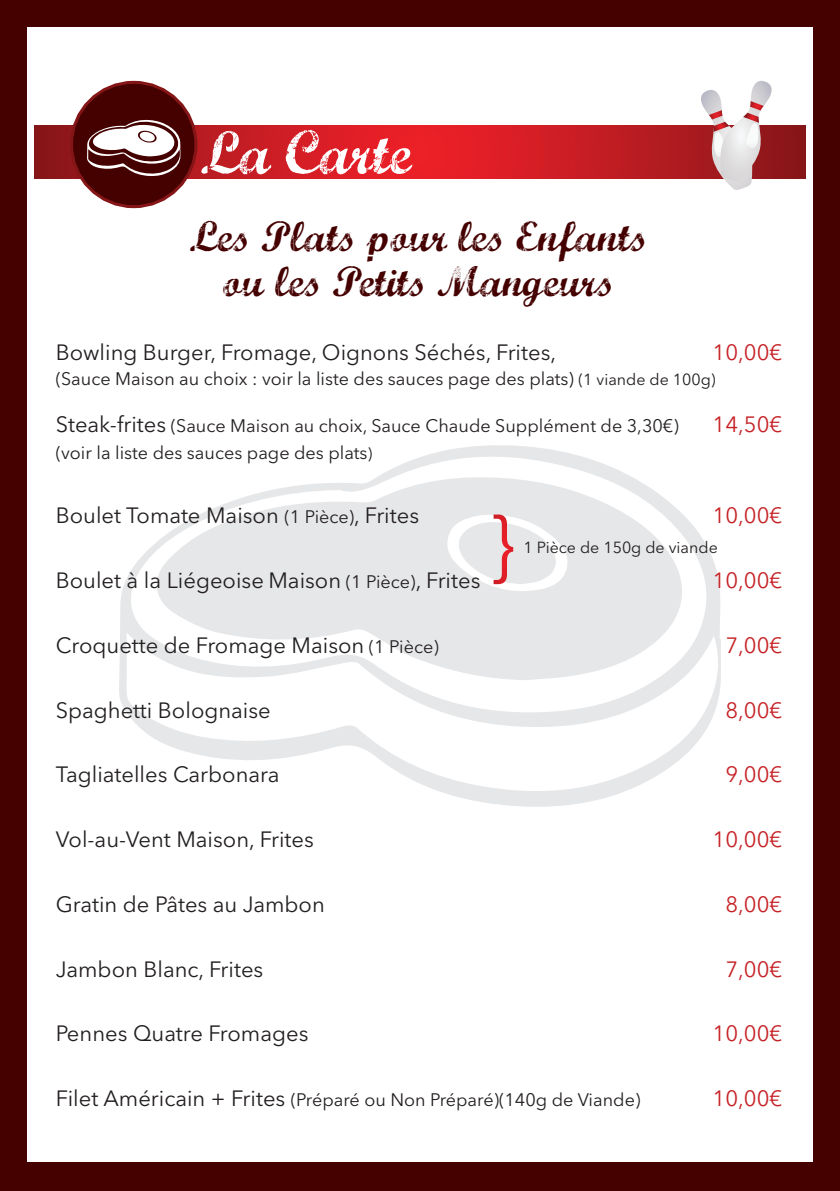
<style>
.page{position:relative;width:840px;height:1191px;background:#fff}
.page>*{position:absolute;margin:0;border:0;box-sizing:border-box;transform-origin:0 0}
.t1{font:60px "Marcelle Script";color:#fff}
.t2{font:42.6px/44.6px "Marcelle Script";color:#450100;text-align:center}
.t3{font:22px "Avenir Next LT Pro";color:#231f20}
.t4{font:22px "Avenir Next LT Pro";color:#c62226}
.t5{font:18px "Avenir Next LT Pro";color:#231f20}
.t6{font:16px "Avenir Next LT Pro";color:#231f20}
.s1{font-size:16px}
.s2{font-size:22px}
.s3{font-size:16.2px}
.s4{font-size:18px}
</style>
<div class="page">
<div style="left:0;top:0;width:839px;height:1191px;background:linear-gradient(to right,#400,#470302)"></div>
<div style="left:27px;top:27px;width:785px;height:1134px;background:#fff"></div>
<svg style="left:119px;top:445px;width:602px;height:362px"></svg>
<svg style="left:151px;top:475px;width:538px;height:205px;fill:#e6e7e9"></svg>
<svg style="left:34px;top:126px;width:771px;height:53px"></svg>
<svg style="left:697px;top:81px;width:77px;height:109px"></svg>
<svg style="left:452px;top:514px;width:109px;height:70px"></svg>
<div style="left:71px;top:82px;width:125px;height:125px;background:#450100;border-radius:50%"></div>
<div style="left:70px;top:81px;width:127px;height:127px;border:3px solid #fff;border-radius:50%"></div>
<svg style="left:87px;top:119px;width:93px;height:57px"></svg>
<h1 class="t1" style="left:201px;top:111px;width:212px">La Carte</h1>
<h2 class="t2" style="left:190px;top:212px;width:459px">Les Plats pour les Enfants ou les Petits Mangeurs</h2>
<p class="t3" style="left:56px;top:339px;width:501px">Bowling Burger, Fromage, Oignons Séchés, Frites,</p>
<p class="t4" style="left:712px;top:339px;width:71px">10,00€</p>
<p class="t5" style="left:56px;top:368px;width:661px">(Sauce Maison au choix : voir la liste des sauces page des plats) <span class="s1">(1 viande de 100g)</span></p>
<p class="t5" style="left:56px;top:415px;width:624px"><span class="s2">Steak-frites</span> (Sauce Maison au choix, Sauce Chaude Supplément de 3,30€)</p>
<p class="t4" style="left:712px;top:411px;width:71px">14,50€</p>
<p class="t5" style="left:56px;top:441px;width:318px">(voir la liste des sauces page des plats<span class="s3">)</span></p>
<p class="t3" style="left:56px;top:502px;width:364px">Boulet Tomate Maison <span class="s4">(1 Pièce)</span>, Frites</p>
<p class="t4" style="left:712px;top:502px;width:71px">10,00€</p>
<p class="t6" style="left:523px;top:538px;width:196px">1 Pièce de 150g de viande</p>
<p class="t3" style="left:56px;top:567px;width:426px">Boulet à la Liégeoise Maison <span class="s4">(1 Pièce)</span>, Frites</p>
<p class="t4" style="left:712px;top:567px;width:71px">10,00€</p>
<p class="t3" style="left:56px;top:632px;width:384px">Croquette de Fromage Maison <span class="s4">(1 Pièce)</span></p>
<p class="t4" style="left:725px;top:632px;width:58px">7,00€</p>
<p class="t3" style="left:56px;top:696px;width:216px">Spaghetti Bolognaise</p>
<p class="t4" style="left:725px;top:696px;width:58px">8,00€</p>
<p class="t3" style="left:56px;top:761px;width:225px">Tagliatelles Carbonara</p>
<p class="t4" style="left:725px;top:761px;width:58px">9,00€</p>
<p class="t3" style="left:56px;top:826px;width:259px">Vol-au-Vent Maison, Frites</p>
<p class="t4" style="left:712px;top:826px;width:71px">10,00€</p>
<p class="t3" style="left:56px;top:891px;width:270px">Gratin de Pâtes au Jambon</p>
<p class="t4" style="left:725px;top:891px;width:58px">8,00€</p>
<p class="t3" style="left:56px;top:955px;width:209px">Jambon Blanc, Frites</p>
<p class="t4" style="left:725px;top:955px;width:58px">7,00€</p>
<p class="t3" style="left:56px;top:1020px;width:254px">Pennes Quatre Fromages</p>
<p class="t4" style="left:712px;top:1020px;width:71px">10,00€</p>
<p class="t5" style="left:56px;top:1089px;width:586px"><span class="s2">Filet Américain + Frites</span> (Préparé ou Non Préparé)(140g de Viande)</p>
<p class="t4" style="left:712px;top:1085px;width:71px">10,00€</p>
</div>
